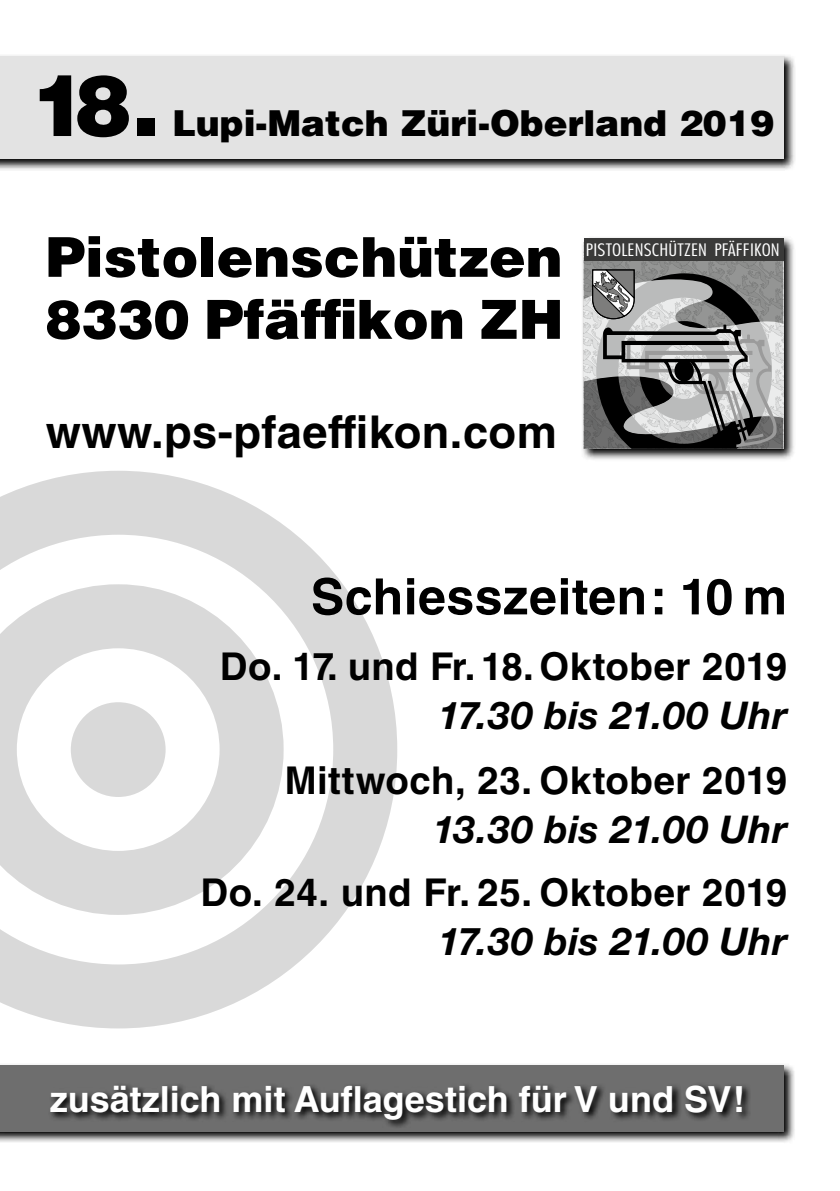
<style>
.page{position:relative;width:840px;height:1191px;background:#fff}
.page>*{position:absolute;margin:0;border:0;box-sizing:border-box;transform-origin:0 0}
.t1{font:900 84.8px "Helvetica LT Std";color:#000}
.t2{font:900 55px "Helvetica LT Std";color:#000}
.t3{font:900 54px "Helvetica LT Std";color:#000}
.t4{font:700 50px "Helvetica LT Std";letter-spacing:.01em;color:#000}
.t5{font:700 45.2px "Helvetica LT Std";letter-spacing:.01em;color:#000}
.t6{font:700 38.2px "Helvetica LT Std";letter-spacing:.01em;color:#000}
.t7{font:italic 700 38.2px "Helvetica Neue LT Std";letter-spacing:.01em;color:#000}
.t8{font:700 36px "Helvetica LT Std";color:#fff}
.t9{font:900 35.8px "Helvetica LT Std";color:#000}
.t10{font:300 condensed 16.8px "Futura Std";letter-spacing:.01em;color:#fff;scale:1.22 1}
.s1{font-size:84.6px}
</style>
<div class="page">
<svg style="left:0;top:55px;width:795px;height:115px;background:#959595"></svg>
<div style="left:0;top:57px;width:782px;height:102px;background:#e3e3e3"></div>
<svg style="left:0;top:1064px;width:795px;height:78px;background:#8e8e8e"></svg>
<div style="left:0;top:1065px;width:782px;height:66px;background:#6e6e6e"></div>
<svg style="left:582px;top:237px;width:212px;height:223px"></svg>
<svg style="left:583px;top:260px;width:199px;height:189px;background:#868787"></svg>
<div style="left:583px;top:238px;width:199px;height:22px;background:#3a3a39"></div>
<svg style="left:0;top:471px;width:397px;height:557px"></svg>
<svg style="left:0;top:584px;width:283px;height:331px"></svg>
<div style="left:71px;top:702px;width:94px;height:95px;background:#d9d9d9;border-radius:50%"></div>
<svg style="left:51px;top:1084px;width:699px;height:43px"></svg>
<h1 class="t1" style="left:31px;top:50px;width:130px">18<span class="s1">.</span></h1>
<p class="t9" style="left:172px;top:100px;width:603px">Lupi-Match Züri-Oberland 2019</p>
<h2 class="t2" style="left:45px;top:221px;width:518px">Pistolenschützen</h2>
<h3 class="t3" style="left:45px;top:284px;width:519px">8330 Pfäffikon ZH</h3>
<p class="t10" style="left:585px;top:239px;width:160px">PISTOLENSCHÜTZEN PFÄFFIKON</p>
<p class="t5" style="left:46px;top:404px;width:512px">www.ps-pfaeffikon.com</p>
<h3 class="t4" style="left:311px;top:566px;width:477px">Schiesszeiten: 10 m</h3>
<p class="t6" style="left:220px;top:643px;width:568px">Do. 17. und Fr. 18.Oktober 2019</p>
<p class="t7" style="left:438px;top:691px;width:350px">17.30 bis 21.00 Uhr</p>
<p class="t6" style="left:284px;top:757px;width:503px">Mittwoch, 23. Oktober 2019</p>
<p class="t7" style="left:433px;top:805px;width:355px">13.30 bis 21.00 Uhr</p>
<p class="t6" style="left:200px;top:869px;width:588px">Do. 24. und Fr. 25. Oktober 2019</p>
<p class="t7" style="left:438px;top:917px;width:350px">17.30 bis 21.00 Uhr</p>
<p class="t8" style="left:50px;top:1076px;width:696px">zusätzlich mit Auflagestich für V und SV!</p>
</div>
